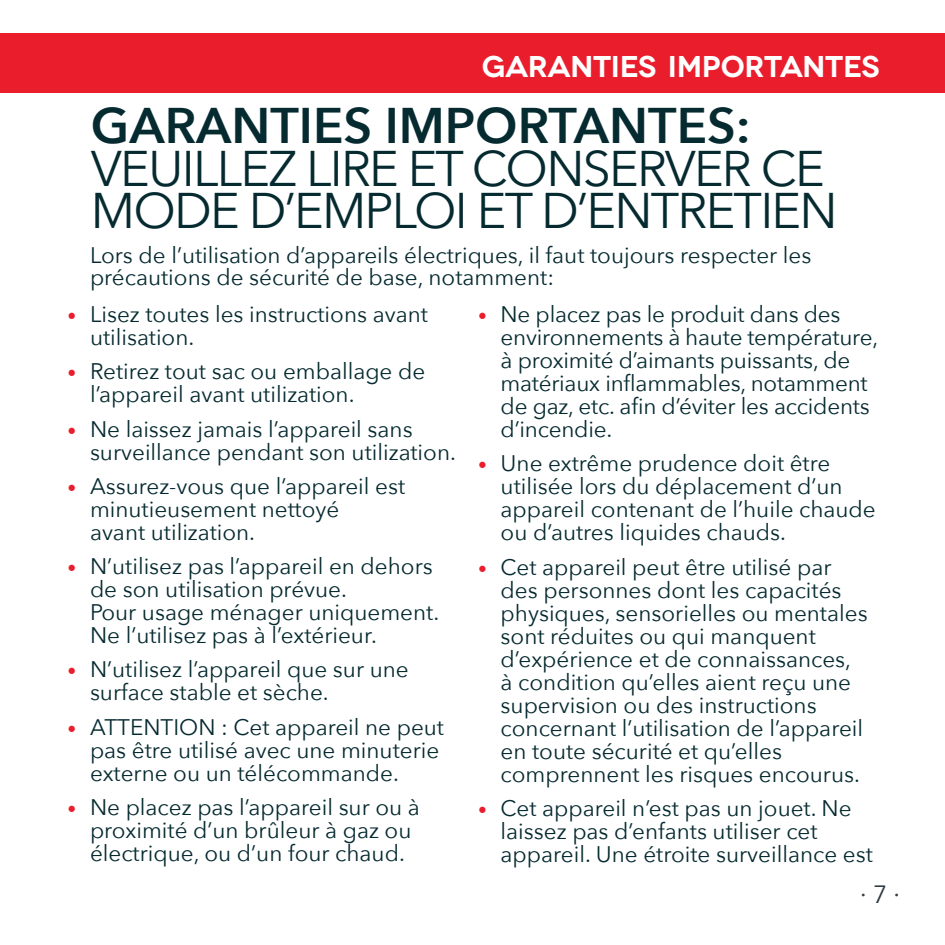
<style>
.page{position:relative;width:945px;height:945px;background:#fff}
.page>*{position:absolute;margin:0;border:0;box-sizing:border-box;transform-origin:0 0}
.t1{font:50px/42.5px "Avenir Next";letter-spacing:-.035em;color:#052a30}
.t2{font:600 50px "Avenir Next";color:#052a30}
.t3{font:600 30px "Novecentowide";letter-spacing:-.01em;color:#fff}
.t4{font:25px "Avenir Next";color:#313c42}
.t5{font:22.5px/23px "Avenir Next";color:#052a30}
.s1{font-size:17.5px;color:#ea1d2c}
</style>
<div class="page">
<div style="left:0;top:34px;width:945px;height:59px;background:#ea1d2c"></div>
<h2 class="t3" style="left:482px;top:48px;width:399px">GARANTIES IMPORTANTES</h2>
<h1 class="t2" style="left:91px;top:83px;width:662px">GARANTIES IMPORTANTES:</h1>
<h1 class="t1" style="left:91px;top:145px;width:748px">VEUILLEZ LIRE ET CONSERVER CE<br>MODE D’EMPLOI ET D’ENTRETIEN</h1>
<p class="t5" style="left:90px;top:243px;width:723px">Lors de l’utilisation d’appareils électriques, il faut toujours respecter les précautions de sécurité de base, notamment:</p>
<p class="t5" style="left:90px;top:302px;width:339px;text-indent:-22px"><span class="s1">•</span> Lisez toutes les instructions avant utilisation.</p>
<p class="t5" style="left:90px;top:359px;width:337px;text-indent:-22px"><span class="s1">•</span> Retirez tout sac ou emballage de l’appareil avant utilization.</p>
<p class="t5" style="left:90px;top:416px;width:367px;text-indent:-22px"><span class="s1">•</span> Ne laissez jamais l’appareil sans surveillance pendant son utilization.</p>
<p class="t5" style="left:90px;top:474px;width:317px;text-indent:-22px"><span class="s1">•</span> Assurez-vous que l’appareil est minutieusement nettoyé<br>avant utilization.</p>
<p class="t5" style="left:90px;top:554px;width:351px;text-indent:-22px"><span class="s1">•</span> N’utilisez pas l’appareil en dehors de son utilisation prévue.<br>Pour usage ménager uniquement.<br>Ne l’utilisez pas à l’extérieur.</p>
<p class="t5" style="left:90px;top:657px;width:320px;text-indent:-22px"><span class="s1">•</span> N’utilisez l’appareil que sur une surface stable et sèche.</p>
<p class="t5" style="left:90px;top:714px;width:356px;text-indent:-22px"><span class="s1">•</span> ATTENTION : Cet appareil ne peut pas être utilisé avec une minuterie externe ou un télécommande.</p>
<p class="t5" style="left:90px;top:795px;width:331px;text-indent:-22px"><span class="s1">•</span> Ne placez pas l’appareil sur ou à proximité d’un brûleur à gaz ou électrique, ou d’un four chaud.</p>
<p class="t5" style="left:501px;top:302px;width:379px;text-indent:-22px"><span class="s1">•</span> Ne placez pas le produit dans des environnements à haute température, à proximité d’aimants puissants, de matériaux inflammables, notamment de gaz, etc. afin d’éviter les accidents d’incendie.</p>
<p class="t5" style="left:501px;top:451px;width:377px;text-indent:-22px"><span class="s1">•</span> Une extrême prudence doit être utilisée lors du déplacement d’un appareil contenant de l’huile chaude ou d’autres liquides chauds.</p>
<p class="t5" style="left:501px;top:554px;width:369px;text-indent:-22px"><span class="s1">•</span> Cet appareil peut être utilisé par des personnes dont les capacités physiques, sensorielles ou mentales sont réduites ou qui manquent d’expérience et de connaissances, à condition qu’elles aient reçu une supervision ou des instructions concernant l’utilisation de l’appareil en toute sécurité et qu’elles comprennent les risques encourus.</p>
<p class="t5" style="left:501px;top:796px;width:374px;text-indent:-22px"><span class="s1">•</span> Cet appareil n’est pas un jouet. Ne laissez pas d’enfants utiliser cet appareil. Une étroite surveillance est</p>
<p class="t4" style="left:860px;top:873px;width:41px">∙ 7 ∙</p>
</div>
